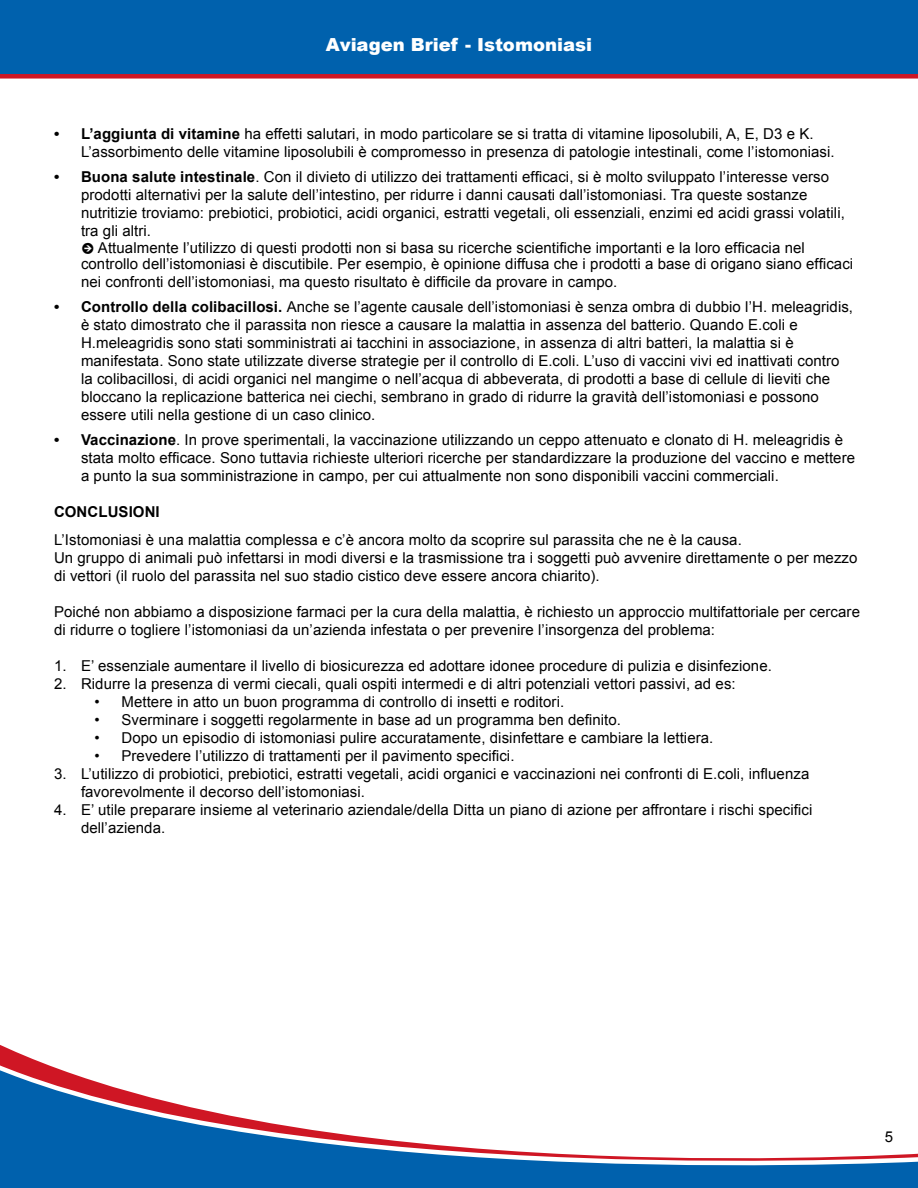
<style>
.page{position:relative;width:918px;height:1188px;background:#fff}
.page>*{position:absolute;margin:0;border:0;box-sizing:border-box;transform-origin:0 0}
.t1{font:900 18px "Arial";color:#fff}
.t2{font:15px/18px "Arial";letter-spacing:.005em;color:#000}
.t3{font:700 15px "Arial";letter-spacing:.005em;color:#000}
.s1{font-weight:700}
.s2{font-family:"Mercury Text G1"}
</style>
<div class="page">
<svg style="left:0;top:1051px;width:918px;height:137px"></svg>
<div style="left:0;top:0;width:918px;height:79px;background:#0061ad"></div>
<p class="t1" style="left:326px;top:31px;width:268px">Aviagen Brief - Istomoniasi</p>
<p class="t2" style="left:81px;top:125px;width:755px;text-indent:-27px"><span class="s1">• L’aggiunta di vitamine</span> ha effetti salutari, in modo particolare se si tratta di vitamine liposolubili, A, E, D3 e K.<br>L’assorbimento delle vitamine liposolubili è compromesso in presenza di patologie intestinali, come l’istomoniasi.</p>
<p class="t2" style="left:81px;top:168px;width:765px;text-indent:-27px"><span class="s1">• Buona salute intestinale</span>. Con il divieto di utilizzo dei trattamenti efficaci, si è molto sviluppato l’interesse verso prodotti alternativi per la salute dell’intestino, per ridurre i danni causati dall’istomoniasi. Tra queste sostanze nutritizie troviamo: prebiotici, probiotici, acidi organici, estratti vegetali, oli essenziali, enzimi ed acidi grassi volatili, tra gli altri.</p>
<p class="t2" style="left:81px;top:239px;width:774px;line-height:16.5px"><span class="s2">•</span> Attualmente l’utilizzo di questi prodotti non si basa su ricerche scientifiche importanti e la loro efficacia nel controllo dell’istomoniasi è discutibile. Per esempio, è opinione diffusa che i prodotti a base di origano siano efficaci</p>
<p class="t2" style="left:81px;top:273px;width:538px">nei confronti dell’istomoniasi, ma questo risultato è difficile da provare in campo.</p>
<p class="t2" style="left:81px;top:298px;width:774px;text-indent:-27px"><span class="s1">• Controllo della colibacillosi.</span> Anche se l’agente causale dell’istomoniasi è senza ombra di dubbio l’H. meleagridis, è stato dimostrato che il parassita non riesce a causare la malattia in assenza del batterio. Quando E.coli e H.meleagridis sono stati somministrati ai tacchini in associazione, in assenza di altri batteri, la malattia si è manifestata. Sono state utilizzate diverse strategie per il controllo di E.coli. L’uso di vaccini vivi ed inattivati contro la colibacillosi, di acidi organici nel mangime o nell’acqua di abbeverata, di prodotti a base di cellule di lieviti che bloccano la replicazione batterica nei ciechi, sembrano in grado di ridurre la gravità dell’istomoniasi e possono essere utili nella gestione di un caso clinico.</p>
<p class="t2" style="left:81px;top:430px;width:776px;text-indent:-27px"><span class="s1">• Vaccinazione</span>. In prove sperimentali, la vaccinazione utilizzando un ceppo attenuato e clonato di H. meleagridis è stata molto efficace. Sono tuttavia richieste ulteriori ricerche per standardizzare la produzione del vaccino e mettere a punto la sua somministrazione in campo, per cui attualmente non sono disponibili vaccini commerciali.</p>
<p class="t3" style="left:54px;top:501px;width:107px">CONCLUSIONI</p>
<p class="t2" style="left:54px;top:531px;width:805px">L’Istomoniasi è una malattia complessa e c’è ancora molto da scoprire sul parassita che ne è la causa.<br>Un gruppo di animali può infettarsi in modi diversi e la trasmissione tra i soggetti può avvenire direttamente o per mezzo di vettori (il ruolo del parassita nel suo stadio cistico deve essere ancora chiarito).</p>
<p class="t2" style="left:54px;top:603px;width:808px">Poiché non abbiamo a disposizione farmaci per la cura della malattia, è richiesto un approccio multifattoriale per cercare di ridurre o togliere l’istomoniasi da un’azienda infestata o per prevenire l’insorgenza del problema:</p>
<p class="t2" style="left:54px;top:657px;width:719px">1. E’ essenziale aumentare il livello di biosicurezza ed adottare idonee procedure di pulizia e disinfezione.</p>
<p class="t2" style="left:54px;top:675px;width:683px">2. Ridurre la presenza di vermi ciecali, quali ospiti intermedi e di altri potenziali vettori passivi, ad es:</p>
<p class="t2" style="left:94px;top:693px;width:471px">• Mettere in atto un buon programma di controllo di insetti e roditori.</p>
<p class="t2" style="left:94px;top:711px;width:528px">• Sverminare i soggetti regolarmente in base ad un programma ben definito.</p>
<p class="t2" style="left:94px;top:729px;width:620px">• Dopo un episodio di istomoniasi pulire accuratamente, disinfettare e cambiare la lettiera.</p>
<p class="t2" style="left:94px;top:747px;width:422px">• Prevedere l’utilizzo di trattamenti per il pavimento specifici.</p>
<p class="t2" style="left:81px;top:765px;width:730px;text-indent:-27px">3. L’utilizzo di probiotici, prebiotici, estratti vegetali, acidi organici e vaccinazioni nei confronti di E.coli, influenza favorevolmente il decorso dell’istomoniasi.</p>
<p class="t2" style="left:81px;top:801px;width:733px;text-indent:-27px">4. E’ utile preparare insieme al veterinario aziendale/della Ditta un piano di azione per affrontare i rischi specifici dell’azienda.</p>
<p class="t2" style="left:885px;top:1128px;width:10px">5</p>
</div>
